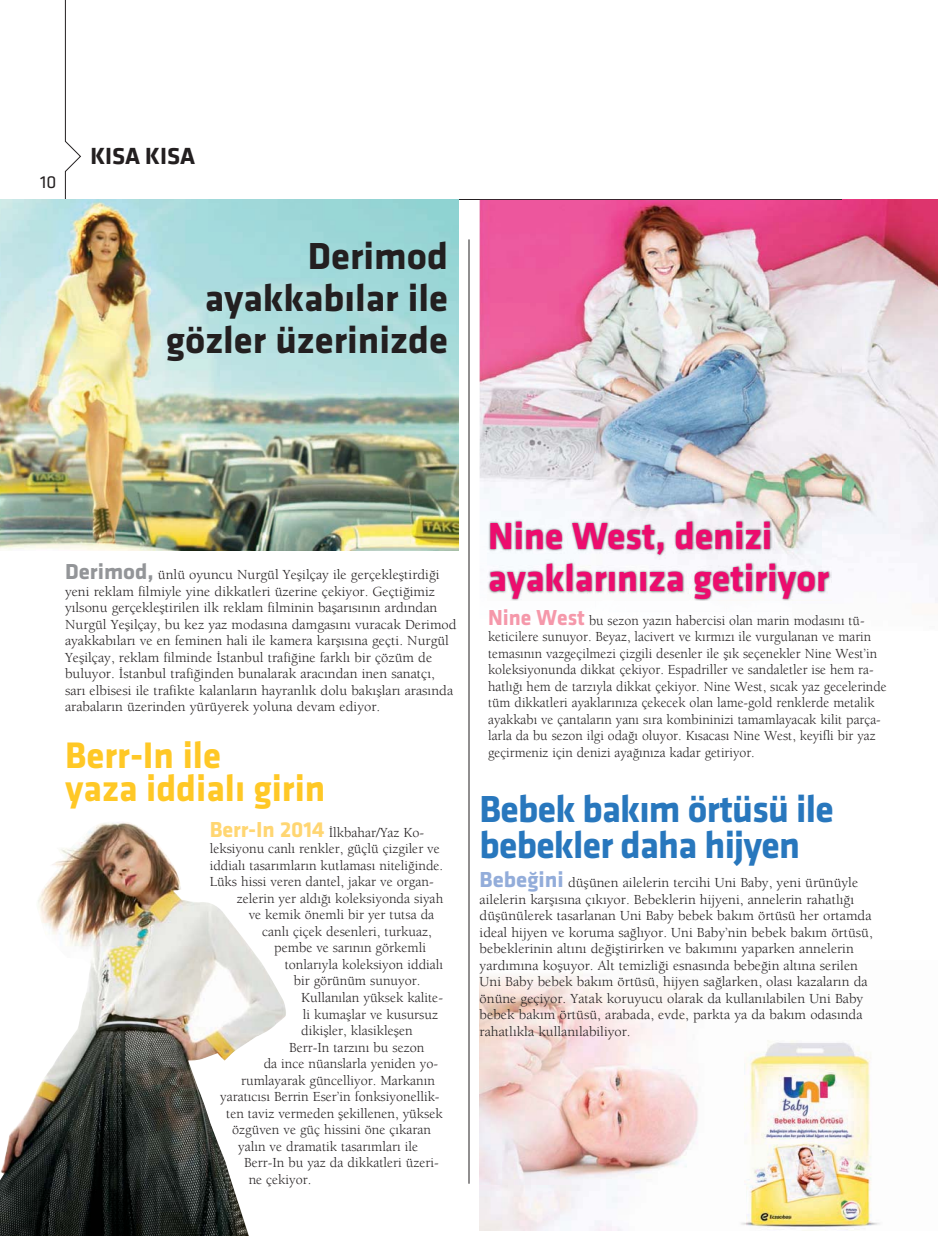
<style>
.page{position:relative;width:938px;height:1236px;background:#fff}
.page>*{position:absolute;margin:0;border:0;box-sizing:border-box;transform-origin:0 0}
.t1{font:700 39px/42px "Klavika";color:#231f20;text-align:right}
.t2{font:700 39px/36px "Klavika";letter-spacing:-.02em;color:#2877bd}
.t3{font:700 39px/42px "Klavika";color:#ed0c6e}
.t4{font:700 38.25px/33.3px "Klavika";color:#ffc826}
.t5{font:700 24px "Klavika";color:#231f20}
.t6{font:18px "Klavika";color:#231f20}
.t7{font:14.25px/16.5px "Berkeley Book Tr";color:#231f20}
.s1{font-family:"Klavika";font-weight:700;font-size:22.5px;color:#939598}
.s2{font-family:"Klavika";font-weight:700;font-size:22.5px;color:#ffd672}
.s3{font-family:"Klavika";font-weight:700;font-size:22.5px;color:#f598aa}
.s4{font-family:"Klavika";font-weight:700;font-size:22.5px;color:#93adda}
</style>
<div class="page">
<hr style="left:0;top:199px;width:938px;height:1px;background:#231f20">
<svg style="left:65px;top:0;width:16px;height:200px"></svg>
<hr style="left:469px;top:239px;width:1px;height:944px;background:#231f20">
<img style="left:0;top:200px;width:458px;height:350px">
<img style="left:480px;top:974px;width:400px;height:256px">
<img style="left:0;top:822px;width:286px;height:413px">
<img style="left:480px;top:200px;width:363px;height:334px">
<img style="left:843px;top:200px;width:95px;height:401px">
<img style="left:488px;top:519px;width:343px;height:82px">
<p class="t6" style="left:40px;top:176px;width:18px">10</p>
<h3 class="t5" style="left:91px;top:143px;width:106px">KISA KISA</h3>
<h1 class="t1" style="left:166px;top:238px;width:283px">Derimod ayakkabılar ile gözler üzerinizde</h1>
<p class="t7" style="left:65px;top:567px;width:393px"><span class="s1">Derimod,</span> ünlü oyuncu Nurgül Yeşilçay ile gerçekleştirdiği yeni reklam filmiyle yine dikkatleri üzerine çekiyor. Geçtiğimiz yılsonu gerçekleştirilen ilk reklam filminin başarısının ardından Nurgül Yeşilçay, bu kez yaz modasına damgasını vuracak Derimod ayakkabıları ve en feminen hali ile kamera karşısına geçti. Nurgül Yeşilçay, reklam filminde İstanbul trafiğine farklı bir çözüm de buluyor. İstanbul trafiğinden bunalarak aracından inen sanatçı, sarı elbisesi ile trafikte kalanların hayranlık dolu bakışları arasında arabaların üzerinden yürüyerek yoluna devam ediyor.</p>
<h2 class="t4" style="left:65px;top:741px;width:262px">Berr-In ile<br>yaza iddialı girin</h2>
<p class="t7" style="left:210px;top:825px;width:216px"><span class="s2">Berr-In 2014</span> İlkbahar/Yaz Ko-</p>
<p class="t7" style="left:210px;top:841px;width:232px">leksiyonu canlı renkler, güçlü çizgiler ve</p>
<p class="t7" style="left:210px;top:858px;width:235px">iddialı tasarımların kutlaması niteliğinde.</p>
<p class="t7" style="left:210px;top:874px;width:225px">Lüks hissi veren dantel, jakar ve organ-</p>
<p class="t7" style="left:237px;top:891px;width:208px">zelerin yer aldığı koleksiyonda siyah</p>
<p class="t7" style="left:249px;top:907px;width:187px">ve kemik önemli bir yer tutsa da</p>
<p class="t7" style="left:262px;top:924px;width:171px">canlı çiçek desenleri, turkuaz,</p>
<p class="t7" style="left:274px;top:940px;width:153px">pembe ve sarının görkemli</p>
<p class="t7" style="left:285px;top:957px;width:160px">tonlarıyla koleksiyon iddialı</p>
<p class="t7" style="left:294px;top:973px;width:128px">bir görünüm sunuyor.</p>
<p class="t7" style="left:301px;top:990px;width:143px">Kullanılan yüksek kalite-</p>
<p class="t7" style="left:303px;top:1006px;width:137px">li kumaşlar ve kusursuz</p>
<p class="t7" style="left:301px;top:1023px;width:113px">dikişler, klasikleşen</p>
<p class="t7" style="left:289px;top:1039px;width:137px">Berr-In tarzını bu sezon</p>
<p class="t7" style="left:264px;top:1056px;width:176px">da ince nüanslarla yeniden yo-</p>
<p class="t7" style="left:241px;top:1072px;width:195px">rumlayarak güncelliyor. Markanın</p>
<p class="t7" style="left:220px;top:1089px;width:221px">yaratıcısı Berrin Eser’in fonksiyonellik-</p>
<p class="t7" style="left:226px;top:1105px;width:218px">ten taviz vermeden şekillenen, yüksek</p>
<p class="t7" style="left:232px;top:1122px;width:200px">özgüven ve güç hissini öne çıkaran</p>
<p class="t7" style="left:238px;top:1138px;width:181px">yalın ve dramatik tasarımları ile</p>
<p class="t7" style="left:244px;top:1155px;width:196px">Berr-In bu yaz da dikkatleri üzeri-</p>
<p class="t7" style="left:249px;top:1171px;width:64px">ne çekiyor.</p>
<h1 class="t3" style="left:488px;top:518px;width:342px">Nine West, denizi ayaklarınıza getiriyor</h1>
<p class="t7" style="left:488px;top:613px;width:400px"><span class="s3">Nine West</span> bu sezon yazın habercisi olan marin modasını tü&shy;keticilere sunuyor. Beyaz, lacivert ve kırmızı ile vurgulanan ve marin temasının vazgeçilmezi çizgili desenler ile şık seçenekler Nine West’in koleksiyonunda dikkat çekiyor. Espadriller ve sandaletler ise hem ra&shy;hatlığı hem de tarzıyla dikkat çekiyor. Nine West, sıcak yaz gecelerinde tüm dikkatleri ayaklarınıza çekecek olan lame-gold renklerde metalik ayakkabı ve çantaların yanı sıra kombininizi tamamlayacak kilit parça&shy;larla da bu sezon ilgi odağı oluyor. Kısacası Nine West, keyifli bir yaz geçirmeniz için denizi ayağınıza kadar getiriyor.</p>
<h1 class="t2" style="left:480px;top:794px;width:356px">Bebek bakım örtüsü ile bebekler daha hijyen</h1>
<p class="t7" style="left:480px;top:875px;width:395px"><span class="s4">Bebeğini</span> düşünen ailelerin tercihi Uni Baby, yeni ürünüyle ailelerin karşısına çıkıyor. Bebeklerin hijyeni, annelerin rahatlığı düşünülerek tasarlanan Uni Baby bebek bakım örtüsü her ortamda ideal hijyen ve koruma sağlıyor. Uni Baby’nin bebek bakım örtüsü, bebeklerinin altını değiştirirken ve bakımını yaparken annelerin yardımına koşuyor. Alt temizliği esnasında bebeğin altına serilen Uni Baby bebek bakım örtüsü, hijyen sağlarken, olası kazaların da önüne geçiyor. Yatak koruyucu olarak da kullanılabilen Uni Baby bebek bakım örtüsü, arabada, evde, parkta ya da bakım odasında rahatlıkla kullanılabiliyor.</p>
</div>
